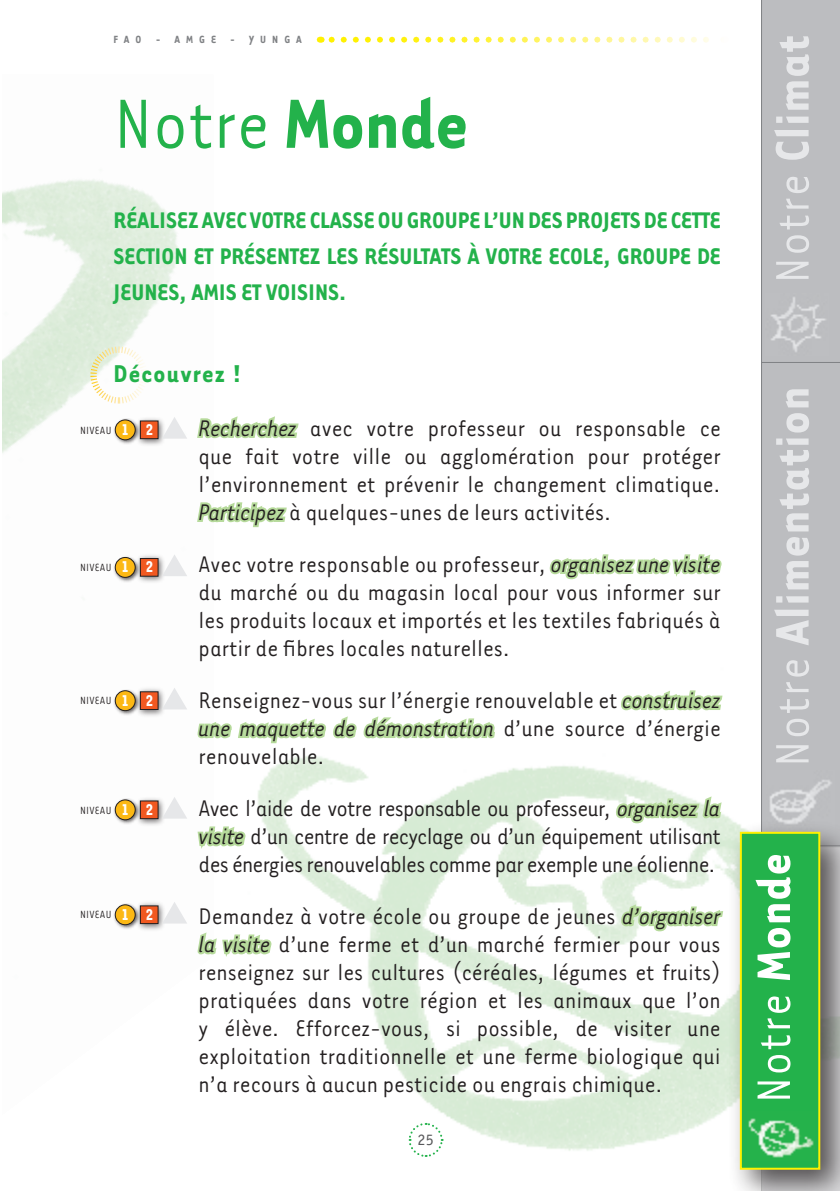
<style>
.page{position:relative;width:840px;height:1191px;background:#fff}
.page>*{position:absolute;margin:0;border:0;box-sizing:border-box;transform-origin:0 0}
.NormalTXT_Cat{font:80px "Tarzana Narrow";color:#23b24b}
.t1{font:700 54px "Tarzana Narrow";letter-spacing:.02em;color:#e6e7e9}
.t2{font:54px "Tarzana Narrow";letter-spacing:.02em;color:#e6e7e9}
.t3{font:54px "Tarzana Narrow";letter-spacing:.02em;color:#fff}
.Heading02{font:700 28px "Tarzana Narrow";letter-spacing:.05em;color:#23b24b}
.IndentedTXTcat{font:26px/28px "Tarzana Narrow";color:#231f20;text-align:justify}
.NormalTXT_OpeningTXT{font:700 26px/36px "Tarzana Narrow";color:#23b24b;text-align:justify}
.Txt_introPage{font:700 18px "Tarzana Narrow";color:#fff}
.t4{font:16px "Officina Sans";color:#57585a}
.Txt_introPage-2{font:12px "Tarzana Narrow";letter-spacing:.02em;color:#231f20}
.official_Info{font:700 12px "Tarzana Narrow";letter-spacing:.5em;color:#808285}
.s1{font-weight:700}
.s2{font-style:italic}
.s3{font-weight:400}
</style>
<div class="page">
<img style="left:258px;top:756px;width:471px;height:395px">
<svg style="left:407px;top:1121px;width:36px;height:36px"></svg>
<svg style="left:331px;top:37px;width:378px;height:6px"></svg>
<div style="left:761px;top:0;width:78px;height:817px;background:#bcbdc0"></div>
<div style="left:765px;top:291px;width:66px;height:66px;background:#bcbdc0"></div>
<img style="left:771px;top:297px;width:55px;height:55px">
<div style="left:725px;top:817px;width:114px;height:374px;background:#231f20;opacity:.75"></div>
<div style="left:739px;top:831px;width:80px;height:338px;background:#23b24b;border:2px solid #fff101"></div>
<img style="left:748px;top:1118px;width:65px;height:40px">
<svg style="left:2px;top:180px;width:185px;height:744px"></svg>
<div style="left:113px;top:418px;width:34px;height:33px;background:#231f20;opacity:.7"></div>
<div style="left:115px;top:420px;width:20px;height:20px;background:#fcb814;border-radius:50%"></div>
<div style="left:115px;top:420px;width:20px;height:20px;border:1px solid #231f20;border-radius:50%"></div>
<div style="left:135px;top:416px;width:38px;height:38px;background:#231f20;opacity:.7"></div>
<div style="left:140px;top:421px;width:18px;height:18px;background:#f15921"></div>
<div style="left:140px;top:421px;width:18px;height:18px;border:1px solid #231f20"></div>
<svg style="left:162px;top:417px;width:25px;height:21px"></svg>
<div style="left:113px;top:555px;width:34px;height:34px;background:#231f20;opacity:.7"></div>
<div style="left:115px;top:557px;width:20px;height:20px;background:#fcb814;border-radius:50%"></div>
<div style="left:115px;top:557px;width:20px;height:20px;border:1px solid #231f20;border-radius:50%"></div>
<div style="left:135px;top:553px;width:38px;height:38px;background:#231f20;opacity:.7"></div>
<div style="left:140px;top:558px;width:18px;height:18px;background:#f15921"></div>
<div style="left:140px;top:558px;width:18px;height:18px;border:1px solid #231f20"></div>
<svg style="left:162px;top:554px;width:25px;height:22px"></svg>
<div style="left:113px;top:689px;width:34px;height:33px;background:#231f20;opacity:.7"></div>
<div style="left:115px;top:690px;width:20px;height:20px;background:#fcb814;border-radius:50%"></div>
<div style="left:115px;top:690px;width:20px;height:21px;border:1px solid #231f20;border-radius:50%"></div>
<div style="left:135px;top:686px;width:38px;height:38px;background:#231f20;opacity:.7"></div>
<div style="left:140px;top:692px;width:18px;height:17px;background:#f15921"></div>
<div style="left:140px;top:691px;width:18px;height:18px;border:1px solid #231f20"></div>
<svg style="left:162px;top:687px;width:25px;height:22px"></svg>
<div style="left:113px;top:798px;width:34px;height:33px;background:#231f20;opacity:.7"></div>
<div style="left:115px;top:800px;width:20px;height:20px;background:#fcb814;border-radius:50%"></div>
<div style="left:115px;top:799px;width:20px;height:21px;border:1px solid #231f20;border-radius:50%"></div>
<div style="left:135px;top:795px;width:38px;height:39px;background:#231f20;opacity:.7"></div>
<div style="left:140px;top:801px;width:18px;height:17px;background:#f15921"></div>
<div style="left:140px;top:800px;width:18px;height:19px;border:1px solid #231f20"></div>
<svg style="left:162px;top:797px;width:25px;height:21px"></svg>
<div style="left:113px;top:903px;width:34px;height:33px;background:#231f20;opacity:.7"></div>
<div style="left:115px;top:904px;width:20px;height:20px;background:#fcb814;border-radius:50%"></div>
<div style="left:115px;top:904px;width:20px;height:21px;border:1px solid #231f20;border-radius:50%"></div>
<div style="left:135px;top:900px;width:38px;height:38px;background:#231f20;opacity:.7"></div>
<div style="left:140px;top:906px;width:18px;height:17px;background:#f15921"></div>
<svg style="left:162px;top:901px;width:25px;height:22px"></svg>
<svg style="left:89px;top:345px;width:60px;height:60px"></svg>
<svg style="left:197px;top:416px;width:102px;height:23px"></svg>
<svg style="left:197px;top:502px;width:90px;height:26px"></svg>
<svg style="left:549px;top:554px;width:173px;height:26px"></svg>
<svg style="left:621px;top:690px;width:102px;height:21px"></svg>
<svg style="left:197px;top:716px;width:298px;height:28px"></svg>
<svg style="left:612px;top:793px;width:111px;height:32px"></svg>
<svg style="left:197px;top:826px;width:49px;height:23px"></svg>
<svg style="left:617px;top:901px;width:108px;height:32px"></svg>
<svg style="left:197px;top:929px;width:77px;height:35px"></svg>
<p class="official_Info" style="left:113px;top:32px;width:190px">FAO - AMGE - YUNGA</p>
<p class="NormalTXT_Cat" style="left:113px;top:75px;width:356px">Notre <span class="s1">Monde</span></p>
<p class="NormalTXT_OpeningTXT" style="left:113px;top:201px;width:608px">RÉALISEZ AVEC VOTRE CLASSE OU GROUPE L’UN DES PROJETS DE CETTE SECTION ET PRÉSENTEZ LES RÉSULTATS À VOTRE ECOLE, GROUPE DE JEUNES, AMIS ET VOISINS.</p>
<p class="Heading02" style="left:113px;top:356px;width:129px">Découvrez !</p>
<p class="IndentedTXTcat" style="left:198px;top:413px;width:523px"><span class="s2">Recherchez</span> avec votre professeur ou responsable ce que fait votre ville ou agglomération pour protéger l’environnement et prévenir le changement climatique.<br><span class="s2">Participez</span> à quelques-unes de leurs activités.</p>
<p class="IndentedTXTcat" style="left:198px;top:549px;width:523px">Avec votre responsable ou professeur, <span class="s2">organisez une visite </span>du marché ou du magasin local pour vous informer sur les produits locaux et importés et les textiles fabriqués à partir de fibres locales naturelles.</p>
<p class="IndentedTXTcat" style="left:198px;top:685px;width:523px">Renseignez-vous sur l’énergie renouvelable et <span class="s2">construisez une maquette de démonstration</span> d’une source d’énergie renouvelable.</p>
<p class="IndentedTXTcat" style="left:198px;top:793px;width:523px">Avec l’aide de votre responsable ou professeur, <span class="s2">organisez la visite</span> d’un centre de recyclage ou d’un équipement utilisant des énergies renouvelables comme par exemple une éolienne.</p>
<p class="IndentedTXTcat" style="left:198px;top:901px;width:523px">Demandez à votre école ou groupe de jeunes <span class="s2">d’organiser la visite</span> d’une ferme et d’un marché fermier pour vous renseignez sur les cultures (céréales, légumes et fruits) pratiquées dans votre région et les animaux que l’on y élève. Efforcez-vous, si possible, de visiter une exploitation traditionnelle et une ferme biologique qui n’a recours à aucun pesticide ou engrais chimique.</p>
<p class="Txt_introPage-2" style="left:80px;top:423px;width:12px">Niveau</p>
<p class="Txt_introPage" style="left:121px;top:418px;width:9px">1</p>
<p class="Txt_introPage" style="left:145px;top:418px;width:9px">2</p>
<p class="Txt_introPage-2" style="left:80px;top:560px;width:12px">Niveau</p>
<p class="Txt_introPage" style="left:121px;top:556px;width:9px">1</p>
<p class="Txt_introPage" style="left:145px;top:555px;width:9px">2</p>
<p class="Txt_introPage-2" style="left:80px;top:693px;width:12px">Niveau</p>
<p class="Txt_introPage" style="left:121px;top:689px;width:9px">1</p>
<p class="Txt_introPage" style="left:145px;top:689px;width:9px">2</p>
<p class="Txt_introPage-2" style="left:80px;top:802px;width:12px">Niveau</p>
<p class="Txt_introPage" style="left:121px;top:798px;width:9px">1</p>
<p class="Txt_introPage" style="left:145px;top:798px;width:9px">2</p>
<p class="Txt_introPage-2" style="left:80px;top:907px;width:12px">Niveau</p>
<p class="Txt_introPage" style="left:121px;top:903px;width:9px">1</p>
<p class="Txt_introPage" style="left:145px;top:903px;width:9px">2</p>
<p class="t4" style="left:417px;top:1130px;width:17px">25</p>
<p class="t1" style="left:758px;top:283px;width:250px;rotate:-90deg"><span class="s3">Notre</span> Climat</p>
<p class="t1" style="left:758px;top:767px;width:382px;rotate:-90deg"><span class="s3">Notre</span> Alimentation</p>
<p class="t3" style="left:740px;top:1103px;width:252px;rotate:-90deg">Notre <span class="s1">Monde</span></p>
<p class="t2" style="left:759px;top:1118px;width:252px;rotate:-90deg">Notre <span class="s1">Monde</span></p>
</div>
